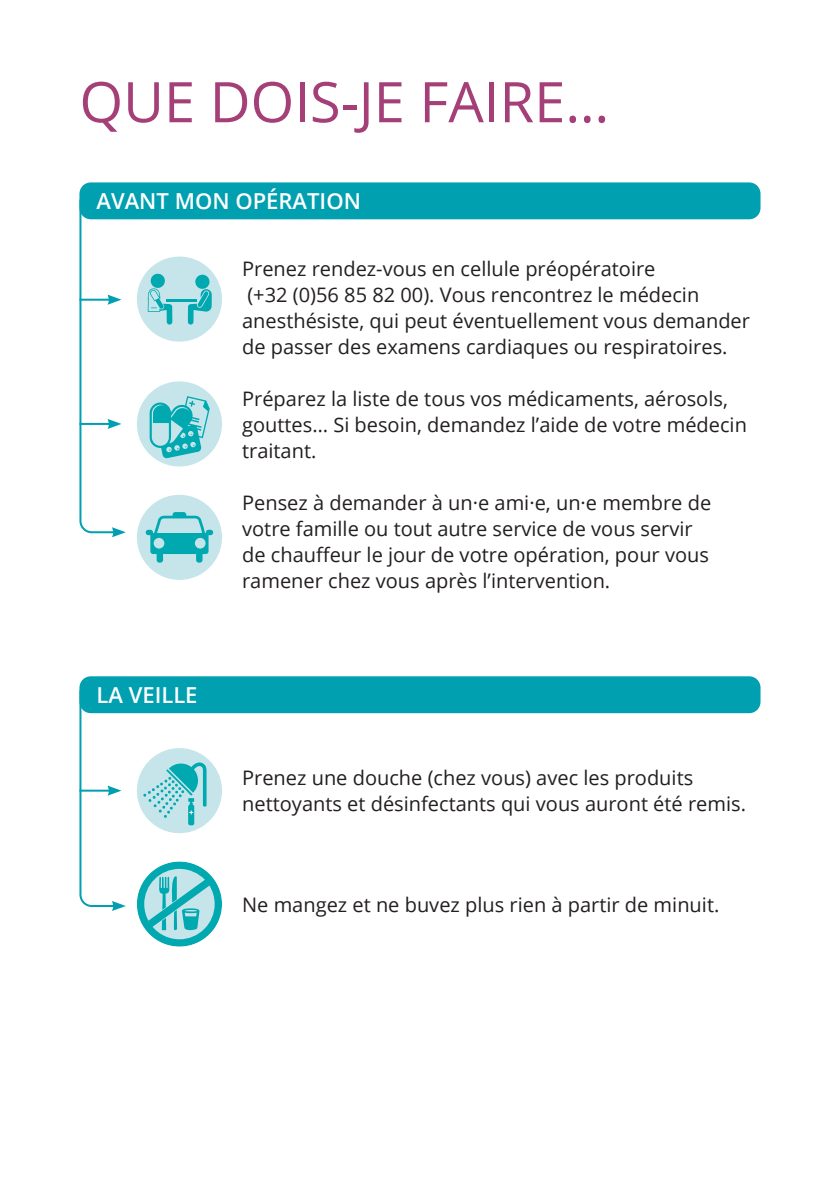
<style>
.page{position:relative;width:840px;height:1191px;background:#fff}
.page>*{position:absolute;margin:0;border:0;box-sizing:border-box;transform-origin:0 0}
.t1{font:56px "Open Sans";color:#a43f78}
.t2{font:600 22px "Open Sans";color:#fff}
.t3{font:20px/26px "Open Sans";color:#231f20}
</style>
<div class="page">
<div style="left:79px;top:182px;width:681px;height:37px;background:#00a0b0;border-radius:11px"></div>
<div style="left:79px;top:676px;width:681px;height:37px;background:#00a0b0;border-radius:11px"></div>
<svg style="left:79px;top:197px;width:47px;height:340px"></svg>
<svg style="left:79px;top:688px;width:47px;height:223px"></svg>
<div style="left:137px;top:256px;width:85px;height:86px;background:#c5e5ea;border-radius:50%"></div>
<svg style="left:150px;top:273px;width:15px;height:15px"></svg>
<hr style="left:166px;top:299px;width:30px;height:2px;background:#00a8b0">
<svg style="left:195px;top:274px;width:15px;height:15px"></svg>
<svg style="left:148px;top:288px;width:24px;height:36px"></svg>
<svg style="left:188px;top:289px;width:24px;height:35px"></svg>
<div style="left:137px;top:381px;width:85px;height:85px;background:#c5e5ea;border-radius:50%"></div>
<svg style="left:149px;top:396px;width:61px;height:62px"></svg>
<div style="left:137px;top:495px;width:85px;height:85px;background:#c5e5ea;border-radius:50%"></div>
<svg style="left:146px;top:512px;width:67px;height:50px"></svg>
<div style="left:137px;top:748px;width:85px;height:85px;background:#c5e5ea;border-radius:50%"></div>
<svg style="left:143px;top:762px;width:63px;height:63px"></svg>
<svg style="left:137px;top:861px;width:85px;height:85px"></svg>
<h1 class="t1" style="left:79px;top:64px;width:531px">QUE DOIS-JE FAIRE…</h1>
<p class="t2" style="left:96px;top:186px;width:266px">AVANT MON OPÉRATION</p>
<p class="t2" style="left:96px;top:680px;width:102px">LA VEILLE</p>
<p class="t3" style="left:242px;top:255px;width:509px">Prenez rendez-vous en cellule préopératoire<br>(+32 (0)56 85 82 00). Vous rencontrez le médecin anesthésiste, qui peut éventuellement vous demander de passer des examens cardiaques ou respiratoires.</p>
<p class="t3" style="left:242px;top:385px;width:506px">Préparez la liste de tous vos médicaments, aérosols, gouttes… Si besoin, demandez l’aide de votre médecin traitant.</p>
<p class="t3" style="left:242px;top:489px;width:470px">Pensez à demander à un·e ami·e, un·e membre de votre famille ou tout autre service de vous servir de chauffeur le jour de votre opération, pour vous ramener chez vous après l’intervention.</p>
<p class="t3" style="left:242px;top:764px;width:505px">Prenez une douche (chez vous) avec les produits nettoyants et désinfectants qui vous auront été remis.</p>
<p class="t3" style="left:242px;top:891px;width:478px">Ne mangez et ne buvez plus rien à partir de minuit.</p>
</div>
